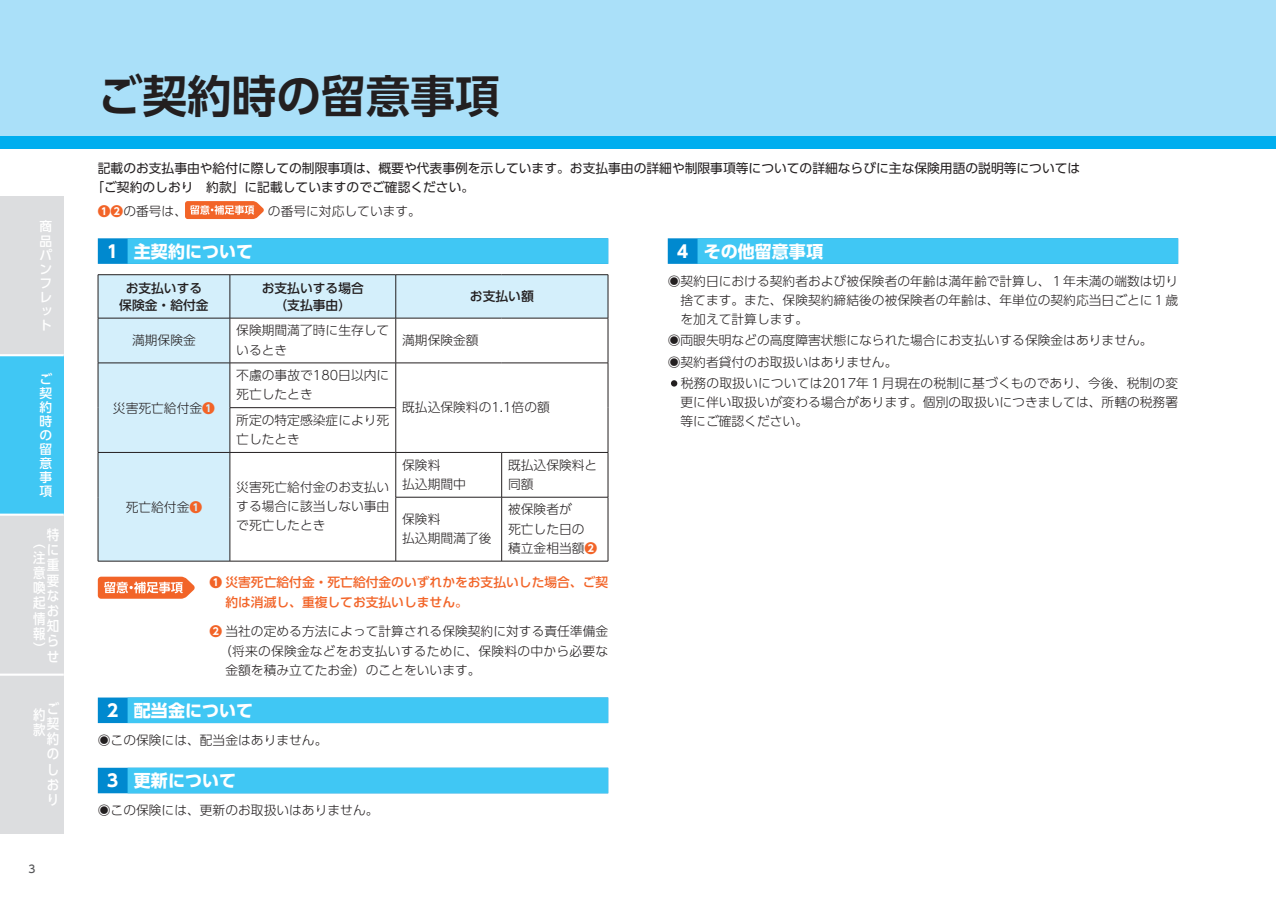
<style>
.page{position:relative;width:1276px;height:898px;background:#fff}
.page>*{position:absolute;margin:0;border:0;box-sizing:border-box;transform-origin:0 0}
.t1{font:44.7px "UD Shin Go Pro De Bold 90 pv RKSJ H";color:#231f20}
.t2{font:16.95px "UD Shin Go Pr 6 Bold 90 pv RKSJ H";color:#fff}
.t3{font:13.8px/15.1px "UD Shin Go Pro Medium 90 pv RKSJ H";color:#fff;text-align:justify;scale:.9 1}
.t4{font:12.75px/19.2px "UD Shin Go Pr 6 Light 90 pv RKSJ H";color:#231f20}
.t5{font:12.75px/19.2px "UD Shin Go Pr 6 Regular 90 pv RKSJ H";color:#231f20}
.t6{font:12.75px/19.2px "UD Shin Go Pr 6 Medium 90 pv RKSJ H";color:#f26428}
.t7{font:12.75px/17px "UD Shin Go Pr 6 Medium 90 pv RKSJ H";color:#231f20;text-align:center}
.t8{font:12.75px "UD Shin Go Pr 6 Light 90 pv RKSJ H";letter-spacing:.02em;color:#231f20}
.t9{font:12.75px/14.1px "UD Shin Go Pro Medium 90 pv RKSJ H";color:#fff;text-align:justify}
.t10{font:10.65px "UD Shin Go Pro Medium 90 pv RKSJ H";color:#57585a}
.s1{font-family:"UD Shin Go Pr 6 Bold 90 pv RKSJ H";color:#f26428}
.s2{font-family:"UD Shin Go Pr 6 Bold 90 pv RKSJ H"}
</style>
<div class="page">
<div style="left:98px;top:238px;width:510px;height:26px;background:#0089cf"></div>
<div style="left:128px;top:238px;width:480px;height:26px;background:#40c7f4"></div>
<div style="left:98px;top:697px;width:510px;height:25px;background:#0089cf"></div>
<div style="left:128px;top:697px;width:480px;height:25px;background:#40c7f4"></div>
<div style="left:98px;top:767px;width:510px;height:26px;background:#0089cf"></div>
<div style="left:128px;top:767px;width:480px;height:26px;background:#40c7f4"></div>
<div style="left:99px;top:275px;width:509px;height:285px;background:#d4effb"></div>
<svg style="left:231px;top:319px;width:377px;height:241px"></svg>
<hr style="left:98px;top:274px;width:132px;height:1px;background:#231f20">
<hr style="left:98px;top:275px;width:1px;height:43px;background:#231f20">
<hr style="left:230px;top:275px;width:1px;height:43px;background:#231f20">
<hr style="left:98px;top:318px;width:132px;height:1px;background:#231f20">
<hr style="left:98px;top:318px;width:1px;height:44px;background:#231f20">
<hr style="left:230px;top:318px;width:166px;height:1px;background:#231f20">
<hr style="left:230px;top:318px;width:1px;height:44px;background:#231f20">
<hr style="left:396px;top:318px;width:106px;height:1px;background:#231f20">
<hr style="left:395px;top:318px;width:1px;height:44px;background:#231f20">
<hr style="left:502px;top:318px;width:106px;height:1px;background:#231f20">
<hr style="left:608px;top:318px;width:1px;height:44px;background:#231f20">
<hr style="left:230px;top:274px;width:166px;height:1px;background:#231f20">
<hr style="left:396px;top:274px;width:106px;height:1px;background:#231f20">
<hr style="left:395px;top:275px;width:1px;height:43px;background:#231f20">
<hr style="left:502px;top:274px;width:106px;height:1px;background:#231f20">
<hr style="left:608px;top:275px;width:1px;height:43px;background:#231f20">
<hr style="left:98px;top:362px;width:132px;height:1px;background:#231f20">
<hr style="left:98px;top:363px;width:1px;height:44px;background:#231f20">
<hr style="left:98px;top:407px;width:1px;height:45px;background:#231f20">
<hr style="left:230px;top:362px;width:166px;height:1px;background:#231f20">
<hr style="left:230px;top:363px;width:1px;height:44px;background:#231f20">
<hr style="left:396px;top:362px;width:106px;height:1px;background:#231f20">
<hr style="left:395px;top:363px;width:1px;height:44px;background:#231f20">
<hr style="left:502px;top:362px;width:106px;height:1px;background:#231f20">
<hr style="left:608px;top:363px;width:1px;height:44px;background:#231f20">
<hr style="left:608px;top:407px;width:1px;height:45px;background:#231f20">
<hr style="left:230px;top:407px;width:166px;height:1px;background:#231f20">
<hr style="left:230px;top:408px;width:1px;height:44px;background:#231f20">
<hr style="left:395px;top:408px;width:1px;height:44px;background:#231f20">
<hr style="left:98px;top:452px;width:132px;height:1px;background:#231f20">
<hr style="left:98px;top:452px;width:1px;height:45px;background:#231f20">
<hr style="left:230px;top:452px;width:166px;height:1px;background:#231f20">
<hr style="left:230px;top:452px;width:1px;height:45px;background:#231f20">
<hr style="left:396px;top:452px;width:106px;height:1px;background:#231f20">
<hr style="left:395px;top:452px;width:1px;height:45px;background:#231f20">
<hr style="left:502px;top:452px;width:106px;height:1px;background:#231f20">
<hr style="left:501px;top:452px;width:1px;height:45px;background:#231f20">
<hr style="left:608px;top:452px;width:1px;height:45px;background:#231f20">
<hr style="left:98px;top:497px;width:1px;height:63px;background:#231f20">
<hr style="left:230px;top:497px;width:1px;height:63px;background:#231f20">
<hr style="left:395px;top:497px;width:107px;height:1px;background:#231f20">
<hr style="left:395px;top:497px;width:1px;height:63px;background:#231f20">
<hr style="left:502px;top:497px;width:106px;height:1px;background:#231f20">
<hr style="left:501px;top:497px;width:1px;height:63px;background:#231f20">
<hr style="left:608px;top:497px;width:1px;height:63px;background:#231f20">
<hr style="left:98px;top:560px;width:510px;height:1px;background:#231f20">
<div style="left:668px;top:238px;width:510px;height:26px;background:#0089cf"></div>
<div style="left:697px;top:238px;width:481px;height:26px;background:#40c7f4"></div>
<svg style="left:671px;top:380px;width:6px;height:6px"></svg>
<div style="left:0;top:0;width:1276px;height:149px;background:#aae0f9"></div>
<div style="left:0;top:136px;width:1276px;height:13px;background:#00aeef"></div>
<svg style="left:185px;top:201px;width:79px;height:18px"></svg>
<svg style="left:98px;top:576px;width:97px;height:22px;background:#f59269"></svg>
<div style="left:0;top:196px;width:64px;height:159px;background:#dcdddf"></div>
<div style="left:0;top:674px;width:64px;height:159px;background:#dcdddf"></div>
<div style="left:0;top:355px;width:64px;height:160px;background:#40c7f4"></div>
<hr style="left:0;top:354px;width:64px;height:2px;background:#fff">
<div style="left:0;top:514px;width:64px;height:160px;background:#dcdddf"></div>
<hr style="left:0;top:513px;width:64px;height:2px;background:#fff">
<hr style="left:0;top:673px;width:64px;height:2px;background:#fff">
<p class="t9" style="left:40px;top:221px;width:14px">商品パンフレット</p>
<p class="t9" style="left:40px;top:373px;width:14px">ご契約時の留意事項</p>
<p class="t3" style="left:47px;top:528px;width:15px">特に重要なお知らせ</p>
<p class="t3" style="left:33px;top:536px;width:15px">（注意喚起情報）</p>
<p class="t3" style="left:33px;top:708px;width:15px">約款</p>
<p class="t3" style="left:47px;top:702px;width:15px">ご契約のしおり</p>
<p class="t10" style="left:28px;top:864px;width:9px">3</p>
<h1 class="t1" style="left:98px;top:79px;width:403px">ご契約時の留意事項</h1>
<p class="t5" style="left:91px;top:160px;width:990px;text-indent:6px">記載のお支払事由や給付に際しての制限事項は、概要や代表事例を示しています。お支払事由の詳細や制限事項等についての詳細ならびに主な保険用語の説明等については「ご契約のしおり　約款」に記載していますのでご確認ください。</p>
<p class="t4" style="left:98px;top:203px;width:91px"><span class="s1">❶❷</span>の番号は、</p>
<p class="t4" style="left:268px;top:203px;width:155px">の番号に対応しています。</p>
<h2 class="t2" style="left:104px;top:245px;width:150px">１ 主契約について</h2>
<p class="t7" style="left:119px;top:281px;width:91px">お支払いする保険金・給付金</p>
<p class="t7" style="left:262px;top:281px;width:104px">お支払いする場合（支払事由）</p>
<p class="t7" style="left:470px;top:289px;width:65px">お支払い額</p>
<p class="t4" style="left:132px;top:332px;width:65px">満期保険金</p>
<p class="t4" style="left:236px;top:322px;width:155px">保険期間満了時に生存しているとき</p>
<p class="t4" style="left:402px;top:332px;width:78px">満期保険金額</p>
<h2 class="t2" style="left:674px;top:245px;width:150px">４ その他留意事項</h2>
<p class="t4" style="left:680px;top:273px;width:499px;text-align:justify;text-indent:-13px">◉契約日における契約者および被保険者の年齢は満年齢で計算し、１年未満の端数は切り捨てます。また、保険契約締結後の被保険者の年齢は、年単位の契約応当日ごとに１歳を加えて計算します。</p>
<p class="t4" style="left:668px;top:331px;width:486px;line-height:21.3px">◉両眼失明などの高度障害状態になられた場合にお支払いする保険金はありません。◉契約者貸付のお取扱いはありません。</p>
<p class="t4" style="left:680px;top:375px;width:499px;text-align:justify">税務の取扱いについては2017年１月現在の税制に基づくものであり、今後、税制の変更に伴い取扱いが変わる場合があります。個別の取扱いにつきましては、所轄の税務署等にご確認ください。</p>
<p class="t4" style="left:236px;top:367px;width:154px">不慮の事故で180日以内に死亡したとき</p>
<p class="t4" style="left:402px;top:399px;width:149px">既払込保険料の1.1倍の額</p>
<p class="t4" style="left:113px;top:399px;width:104px">災害死亡給付金<span class="s1">❶</span></p>
<p class="t4" style="left:236px;top:412px;width:155px">所定の特定感染症により死亡したとき</p>
<p class="t4" style="left:402px;top:457px;width:65px">保険料<br>払込期間中</p>
<p class="t4" style="left:508px;top:457px;width:91px">既払込保険料と同額</p>
<p class="t4" style="left:402px;top:511px;width:91px">保険料<br>払込期間満了後</p>
<p class="t4" style="left:508px;top:501px;width:91px">被保険者が<br>死亡した日の積立金相当額<span class="s1">❷</span></p>
<p class="t6" style="left:225px;top:574px;width:384px;text-indent:-16px"><span class="s2">❶</span> 災害死亡給付金・死亡給付金のいずれかをお支払いした場合、ご契約は消滅し、重複してお支払いしません。</p>
<p class="t4" style="left:209px;top:623px;width:400px"><span class="s1">❷</span> 当社の定める方法によって計算される保険契約に対する責任準備金</p>
<p class="t8" style="left:219px;top:645px;width:391px">（将来の保険金などをお支払いするために、保険料の中から必要な</p>
<p class="t4" style="left:225px;top:661px;width:257px">金額を積み立てたお金）のことをいいます。</p>
<h2 class="t2" style="left:104px;top:703px;width:150px">２ 配当金について</h2>
<p class="t4" style="left:98px;top:732px;width:231px">◉この保険には、配当金はありません。</p>
<h2 class="t2" style="left:104px;top:774px;width:133px">３ 更新について</h2>
<p class="t4" style="left:98px;top:802px;width:282px">◉この保険には、更新のお取扱いはありません。</p>
<p class="t4" style="left:236px;top:479px;width:155px;text-align:justify">災害死亡給付金のお支払いする場合に該当しない事由で死亡したとき</p>
<p class="t4" style="left:126px;top:498px;width:78px">死亡給付金<span class="s1">❶</span></p>
</div>
